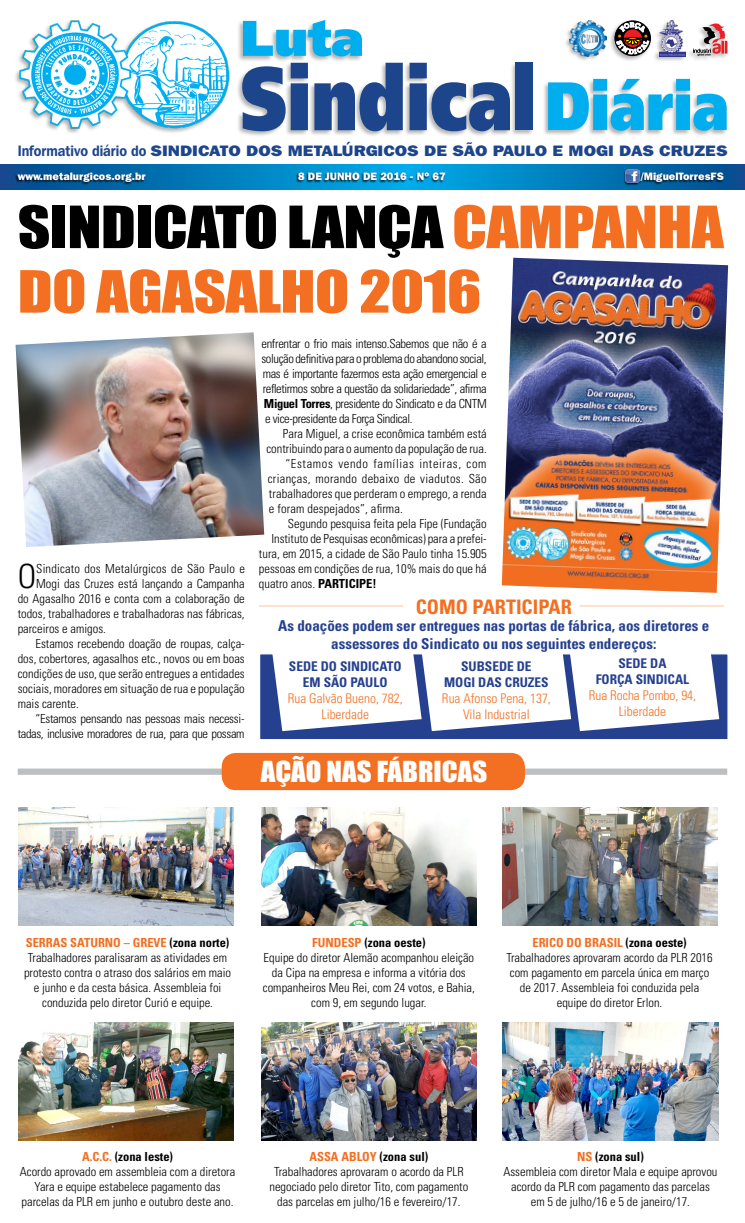
<style>
.page{position:relative;width:745px;height:1223px;background:#fff}
.page>*{position:absolute;margin:0;border:0;box-sizing:border-box;transform-origin:0 0}
.t1{font:900 89.88px "Frutiger";color:#1d458c;scale:.76 1}
.t2{font:53.75px/64.5px "Impact";letter-spacing:-.01em;color:#f36f21;scale:1.17 1}
.t3{font:900 50px "Frutiger";color:#00aeef}
.t4{font:300 condensed 33.25px "Univers";color:#000}
.t5{font:26.62px "Impact";color:#fff;scale:1.08 1}
.t6{font:700 condensed 20px "Univers";color:#f36f21}
.t7{font:700 condensed 15px/18px "Univers";color:#25408f;text-align:center}
.t8{font:800 15px "Franklin Gothic IT Cby BT";color:#1d458c;scale:1.15 1}
.t9{font:300 condensed 13.38px/16px "Univers";color:#f36f21;text-align:center}
.t10{font:700 condensed 13.38px/16px "Univers";color:#25408f;text-align:center}
.t11{font:300 condensed 12.5px/15px "Univers";color:#000;text-align:center}
.t12{font:300 condensed 12.5px "Univers";letter-spacing:-.03em;color:#000}
.t13{font:300 condensed 12.5px "Univers";letter-spacing:-.025em;color:#000}
.t14{font:300 condensed 12.5px "Univers";letter-spacing:-.02em;color:#000}
.t15{font:300 condensed 12.5px "Univers";letter-spacing:.025em;color:#000}
.t16{font:300 condensed 12.5px "Univers";letter-spacing:.05em;color:#000}
.t17{font:800 10.62px "Franklin Gothic IT Cby BT";color:#fff}
.s1{font-size:68.12px;color:#00aeef}
.s2{font-weight:600}
.s3{color:#000}
.s4{font-weight:700}
.s5{font-weight:700;color:#f36f21}
</style>
<div class="page">
<div style="left:0;top:165px;width:744px;height:24px;background:#124b90"></div>
<div style="left:236px;top:19px;width:127px;height:43px;background:#000;opacity:.3"></div>
<div style="left:236px;top:62px;width:297px;height:75px;background:#000;opacity:.3"></div>
<div style="left:541px;top:78px;width:186px;height:59px;background:#000;opacity:.3"></div>
<div style="left:608px;top:19px;width:43px;height:43px;background:#000;opacity:.3"></div>
<svg style="left:614px;top:21px;width:36px;height:35px"></svg>
<svg style="left:615px;top:22px;width:33px;height:32px"></svg>
<div style="left:563px;top:19px;width:44px;height:43px;background:#000;opacity:.3"></div>
<img style="left:569px;top:20px;width:37px;height:36px">
<div style="left:686px;top:22px;width:42px;height:40px;background:#000;opacity:.3"></div>
<svg style="left:692px;top:22px;width:35px;height:34px"></svg>
<div style="left:652px;top:19px;width:34px;height:43px;background:#000;opacity:.3"></div>
<img style="left:658px;top:20px;width:26px;height:36px">
<img style="left:18px;top:20px;width:211px;height:76px">
<svg style="left:6px;top:96px;width:729px;height:201px"></svg>
<img style="left:501px;top:258px;width:226px;height:335px">
<div style="left:259px;top:653px;width:469px;height:87px;background:#25408f;border:1px solid #fff"></div>
<svg style="left:272px;top:653px;width:446px;height:78px;background:#e4e7f1"></svg>
<hr style="left:259px;top:605px;width:144px;height:1px;background:#fdd0af">
<hr style="left:579px;top:605px;width:144px;height:1px;background:#fdd0af">
<img style="left:16px;top:332px;width:248px;height:215px">
<div style="left:18px;top:768px;width:708px;height:6px;background:#bcbec0"></div>
<div style="left:221px;top:753px;width:303px;height:37px;background:#f36f21;border-radius:14px"></div>
<img style="left:18px;top:1022px;width:215px;height:118px">
<img style="left:18px;top:807px;width:215px;height:118px">
<img style="left:261px;top:1022px;width:215px;height:118px">
<img style="left:261px;top:807px;width:215px;height:118px">
<img style="left:502px;top:1022px;width:215px;height:118px">
<img style="left:502px;top:807px;width:214px;height:118px">
<h3 class="t3" style="left:240px;top:8px;width:125px">Luta</h3>
<h1 class="t1" style="left:240px;top:44px;width:643px">Sindical <span class="s1">Diária</span></h1>
<p class="t8" style="left:18px;top:141px;width:618px"><span class="s2">Informativo diário do</span> SINDICATO DOS METALÚRGICOS DE SÃO PAULO E MOGI DAS CRUZES</p>
<p class="t17" style="left:18px;top:170px;width:129px">www.metalurgicos.org.br</p>
<p class="t17" style="left:298px;top:170px;width:149px">8 DE JUNHO DE 2016 - Nº 67</p>
<p class="t17" style="left:640px;top:170px;width:84px">/MiguelTorresFS</p>
<h2 class="t2" style="left:18px;top:193px;width:604px"><span class="s3">SINDICATO LANÇA</span> CAMPANHA<br>DO AGASALHO 2016</h2>
<h3 class="t4" style="left:18px;top:556px;width:20px">O</h3>
<p class="t11" style="left:36px;top:561px;width:210px">Sindicato dos Metalúrgicos de São Paulo e</p>
<p class="t11" style="left:36px;top:576px;width:210px">Mogi das Cruzes está lançando a Campanha</p>
<p class="t11" style="left:18px;top:591px;width:228px">do Agasalho 2016 e conta com a colaboração de</p>
<p class="t11" style="left:18px;top:606px;width:228px">todos, trabalhadores e trabalhadoras nas fábricas,</p>
<p class="t11" style="left:18px;top:621px;width:90px">parceiros e amigos.</p>
<p class="t11" style="left:35px;top:636px;width:211px">Estamos recebendo doação de roupas, calça-</p>
<p class="t11" style="left:18px;top:651px;width:228px">dos, cobertores, agasalhos etc., novos ou em boas</p>
<p class="t11" style="left:18px;top:666px;width:228px">condições de uso, que serão entregues a entidades</p>
<p class="t11" style="left:18px;top:681px;width:228px">sociais, moradores em situação de rua e população</p>
<p class="t11" style="left:18px;top:696px;width:63px">mais carente.</p>
<p class="t14" style="left:35px;top:711px;width:210px">“Estamos pensando nas pessoas mais necessi-</p>
<p class="t12" style="left:18px;top:726px;width:228px">tadas, inclusive moradores de rua, para que possam</p>
<p class="t13" style="left:261px;top:336px;width:227px">enfrentar o frio mais intenso.Sabemos que não é a</p>
<p class="t12" style="left:261px;top:351px;width:226px">solução definitiva para o problema do abandono social,</p>
<p class="t12" style="left:262px;top:366px;width:225px">mas é importante fazermos esta ação emergencial e</p>
<p class="t12" style="left:262px;top:381px;width:225px">refletirmos sobre a questão da solidariedade”, afirma</p>
<p class="t12" style="left:264px;top:396px;width:224px"><span class="s4">Miguel Torres</span>, presidente do Sindicato e da CNTM</p>
<p class="t12" style="left:265px;top:411px;width:149px">e vice-presidente da Força Sindical.</p>
<p class="t11" style="left:283px;top:426px;width:205px">Para Miguel, a crise econômica também está</p>
<p class="t11" style="left:266px;top:441px;width:222px">contribuindo para o aumento da população de rua.</p>
<p class="t16" style="left:285px;top:456px;width:202px">“Estamos vendo famílias inteiras, com</p>
<p class="t15" style="left:267px;top:471px;width:220px">crianças, morando debaixo de viadutos. São</p>
<p class="t11" style="left:269px;top:486px;width:219px">trabalhadores que perderam o emprego, a renda</p>
<p class="t11" style="left:269px;top:501px;width:135px">e foram despejados”, afirma.</p>
<p class="t11" style="left:288px;top:516px;width:200px">Segundo pesquisa feita pela Fipe (Fundação</p>
<p class="t11" style="left:271px;top:531px;width:216px">Instituto de Pesquisas econômicas) para a prefei-</p>
<p class="t11" style="left:259px;top:546px;width:229px">tura, em 2015, a cidade de São Paulo tinha 15.905</p>
<p class="t11" style="left:259px;top:561px;width:229px">pessoas em condições de rua, 10% mais do que há</p>
<p class="t11" style="left:259px;top:576px;width:119px">quatro anos. <span class="s4">PARTICIPE!</span></p>
<h3 class="t6" style="left:415px;top:595px;width:157px">COMO PARTICIPAR</h3>
<p class="t7" style="left:278px;top:616px;width:432px">As doações podem ser entregues nas portas de fábrica, aos diretores e assessores do Sindicato ou nos seguintes endereços:</p>
<p class="t10" style="left:289px;top:657px;width:114px">SEDE DO SINDICATO<br>EM SÃO PAULO</p>
<p class="t9" style="left:287px;top:690px;width:116px">Rua Galvão Bueno, 782,<br>Liberdade</p>
<p class="t10" style="left:444px;top:657px;width:106px">SUBSEDE DE<br>MOGI DAS CRUZES</p>
<p class="t9" style="left:441px;top:690px;width:110px">Rua Afonso Pena, 137,<br>Vila Industrial</p>
<h3 class="t5" style="left:260px;top:751px;width:211px">AÇÃO NAS FÁBRICAS</h3>
<p class="t10" style="left:595px;top:655px;width:95px">SEDE DA<br>FORÇA SINDICAL</p>
<p class="t9" style="left:588px;top:687px;width:109px">Rua Rocha Pombo, 94,<br>Liberdade</p>
<p class="t11" style="left:24px;top:934px;width:208px"><span class="s5">SERRAS SATURNO – GREVE</span> <span class="s4">(zona norte)<br></span>Trabalhadores paralisaram as atividades em protesto contra o atraso dos salários em maio e junho e da cesta básica. Assembleia foi conduzida pelo diretor Curió e equipe.</p>
<p class="t11" style="left:263px;top:934px;width:213px"><span class="s5">FUNDESP</span> <span class="s4">(zona oeste)<br></span>Equipe do diretor Alemão acompanhou eleição da Cipa na empresa e informa a vitória dos companheiros Meu Rei, com 24 votos, e Bahia, com 9, em segundo lugar.</p>
<p class="t11" style="left:506px;top:934px;width:207px"><span class="s5">ERICO DO BRASIL</span> <span class="s4">(zona oeste)<br></span>Trabalhadores aprovaram acordo da PLR 2016 com pagamento em parcela única em março de 2017. Assembleia foi conduzida pela equipe do diretor Erlon.</p>
<p class="t11" style="left:20px;top:1148px;width:217px"><span class="s5">A.C.C.</span> <span class="s4">(zona leste)<br></span>Acordo aprovado em assembleia com a diretora Yara e equipe estabelece pagamento das parcelas da PLR em junho e outubro deste ano.</p>
<p class="t11" style="left:269px;top:1148px;width:200px"><span class="s5">ASSA ABLOY</span> <span class="s4">(zona sul)<br></span>Trabalhadores aprovaram o acordo da PLR negociado pelo diretor Tito, com pagamento das parcelas em julho/16 e fevereiro/17.</p>
<p class="t11" style="left:503px;top:1148px;width:215px"><span class="s5">NS</span> <span class="s4">(zona sul)<br></span>Assembleia com diretor Mala e equipe aprovou acordo da PLR com pagamento das parcelas em 5 de julho/16 e 5 de janeiro/17.</p>
</div>
